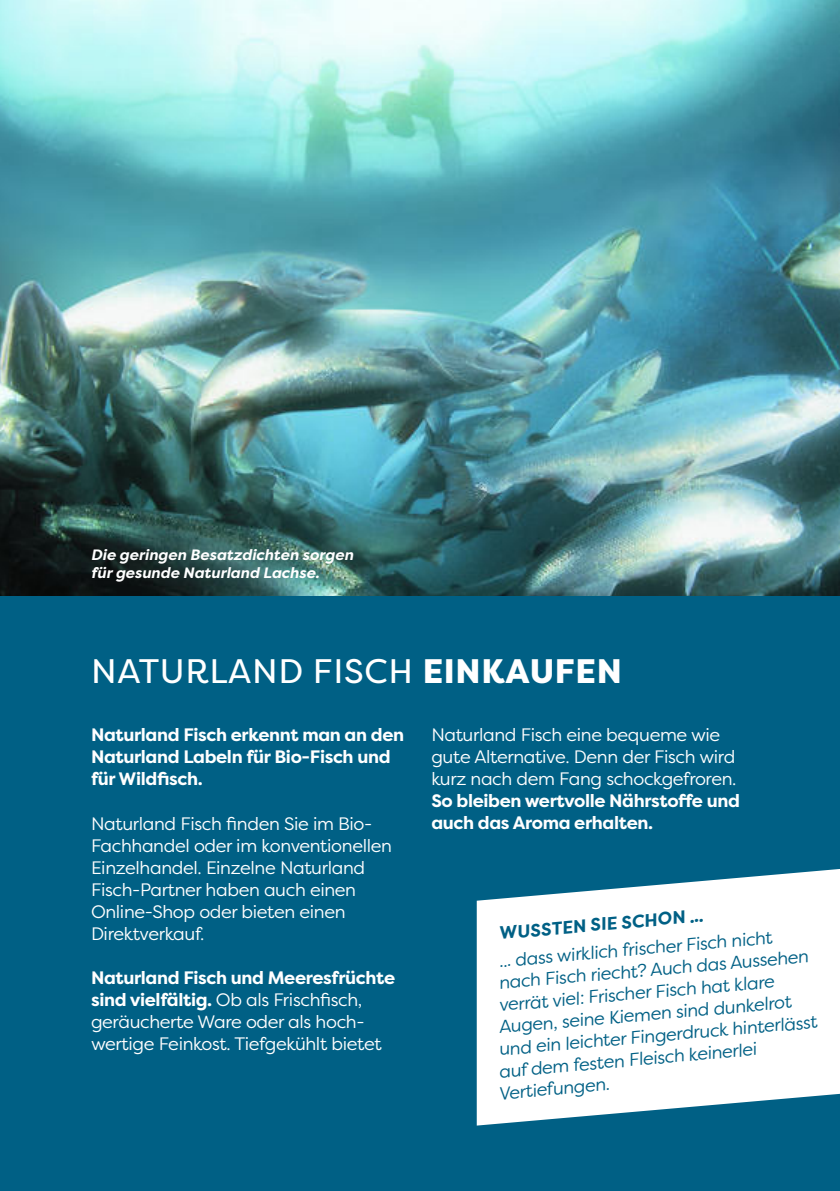
<style>
.page{position:relative;width:840px;height:1191px;background:#fff}
.page>*{position:absolute;margin:0;border:0;box-sizing:border-box;transform-origin:0 0}
.t1{font:34px "Filson Pro";letter-spacing:.02em;color:#fff}
.t2{font:18px/22px "Filson Pro";letter-spacing:-.02em;color:#fff}
.t3{font:18px "Filson Pro";color:#006085}
.t4{font:700 18px/22px "Filson Pro";letter-spacing:-.02em;color:#fff}
.t5{font:700 18px "Filson Pro";color:#006085}
.t6{font:italic 700 15px/18px "Filson Pro";color:#fff}
.s1{font-weight:800}
.s2{font-weight:700}
</style>
<div class="page">
<div style="left:0;top:595px;width:839px;height:596px;background:#006085"></div>
<img style="left:0;top:0;width:839px;height:596px">
<svg style="left:476px;top:869px;width:363px;height:256px;background:#dfebef"></svg>
<p class="t6" style="left:91px;top:547px;width:264px">Die geringen Besatzdichten sorgen für gesunde Naturland Lachse.</p>
<h1 class="t1" style="left:91px;top:651px;width:532px">NATURLAND FISCH <span class="s1">EINKAUFEN</span></h1>
<p class="t4" style="left:91px;top:724px;width:314px">Naturland Fisch erkennt man an den<br>Naturland Labeln für Bio-Fisch und für Wildfisch.</p>
<p class="t2" style="left:91px;top:813px;width:302px">Naturland Fisch finden Sie im Bio-<br>Fachhandel oder im konventionellen<br>Einzelhandel. Einzelne Naturland<br>Fisch-Partner haben auch einen<br>Online-Shop oder bieten einen<br>Direktverkauf.</p>
<p class="t2" style="left:91px;top:967px;width:305px"><span class="s2">Naturland Fisch und Meeresfrüchte sind vielfältig.</span> Ob als Frischfisch, geräucherte Ware oder als hoch&shy;wertige Feinkost. Tiefgekühlt bietet</p>
<p class="t2" style="left:431px;top:724px;width:306px">Naturland Fisch eine bequeme wie gute Alternative. Denn der Fisch wird kurz nach dem Fang schockgefroren.</p>
<p class="t4" style="left:431px;top:790px;width:310px">So bleiben wertvolle Nährstoffe und auch das Aroma erhalten.</p>
<p class="t5" style="left:498px;top:923px;width:206px;rotate:-5deg">WUSSTEN SIE SCHON ...</p>
<p class="t3" style="left:498px;top:951px;width:276px;rotate:-5deg">... dass wirklich frischer Fisch nicht</p>
<p class="t3" style="left:498px;top:973px;width:312px;rotate:-5deg">nach Fisch riecht? Auch das Aussehen</p>
<p class="t3" style="left:498px;top:995px;width:278px;rotate:-5deg">verrät viel: Frischer Fisch hat klare</p>
<p class="t3" style="left:498px;top:1017px;width:295px;rotate:-5deg">Augen, seine Kiemen sind dunkelrot</p>
<p class="t3" style="left:498px;top:1039px;width:321px;rotate:-5deg">und ein leichter Fingerdruck hinterlässt</p>
<p class="t3" style="left:498px;top:1061px;width:260px;rotate:-5deg">auf dem festen Fleisch keinerlei</p>
<p class="t3" style="left:498px;top:1083px;width:112px;rotate:-5deg">Vertiefungen.</p>
</div>
